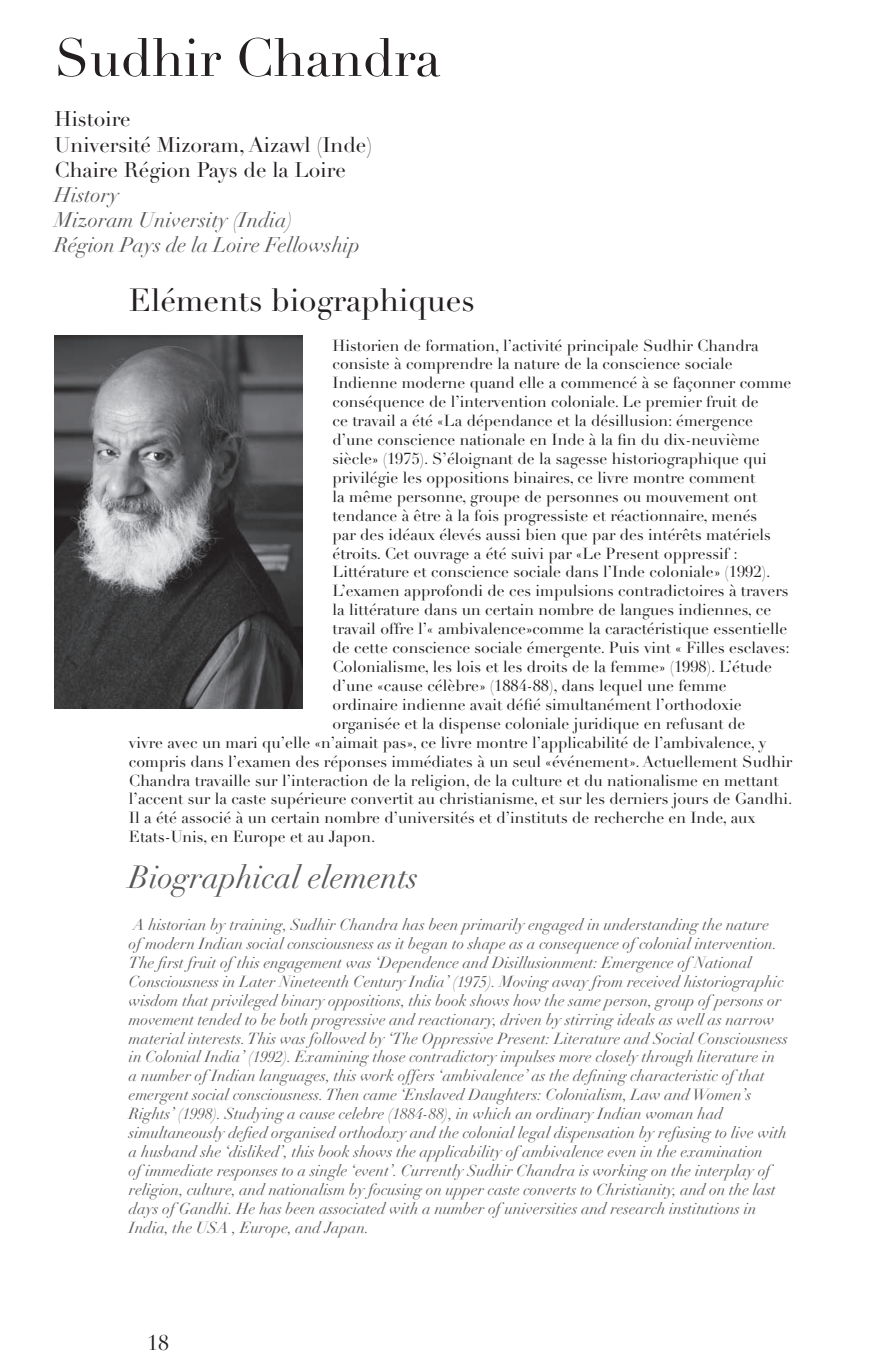
<style>
.page{position:relative;width:893px;height:1365px;background:#fff}
.page>*{position:absolute;margin:0;border:0;box-sizing:border-box;transform-origin:0 0}
.t1{font:52.5px "Didot LT Std";color:#231f20}
.t2{font:31.5px "Didot LT Std";color:#231f20}
.t3{font:italic 31.5px "Didot LT Std";color:#57585a}
.t4{font:21px/25.2px "Didot LT Std";color:#231f20}
.t5{font:italic 21px/25.2px "Didot LT Std";color:#57585a}
.t6{font:15.75px "Didot LT Std";color:#231f20}
.t7{font:italic 15.75px/18.9px "Didot LT Std";color:#57585a}
</style>
<div class="page">
<img style="left:55px;top:336px;width:248px;height:372px">
<h1 class="t1" style="left:55px;top:26px;width:387px">Sudhir Chandra</h1>
<h3 class="t4" style="left:55px;top:107px;width:319px">Histoire<br>Université Mizoram, Aizawl (Inde)<br>Chaire Région Pays de la Loire</h3>
<h3 class="t5" style="left:55px;top:182px;width:307px">History<br>Mizoram University (India)<br>Région Pays de la Loire Fellowship</h3>
<h2 class="t2" style="left:129px;top:281px;width:347px">Eléments biographiques</h2>
<p class="t6" style="left:333px;top:336px;width:428px">Historien de formation, l’activité principale Sudhir Chandra</p>
<p class="t6" style="left:333px;top:354px;width:402px">consiste à comprendre la nature de la conscience sociale</p>
<p class="t6" style="left:333px;top:373px;width:460px">Indienne moderne quand elle a commencé à se façonner comme</p>
<p class="t6" style="left:333px;top:392px;width:428px">conséquence de l’intervention coloniale. Le premier fruit de</p>
<p class="t6" style="left:333px;top:411px;width:422px">ce travail a été «La dépendance et la désillusion: émergence</p>
<p class="t6" style="left:333px;top:430px;width:429px">d’une conscience nationale en Inde à la fin du dix-neuvième</p>
<p class="t6" style="left:333px;top:449px;width:436px">siècle» (1975). S’éloignant de la sagesse historiographique qui</p>
<p class="t6" style="left:333px;top:468px;width:424px">privilégie les oppositions binaires, ce livre montre comment</p>
<p class="t6" style="left:333px;top:487px;width:426px">la même personne, groupe de personnes ou mouvement ont</p>
<p class="t6" style="left:333px;top:506px;width:426px">tendance à être à la fois progressiste et réactionnaire, menés</p>
<p class="t6" style="left:333px;top:525px;width:440px">par des idéaux élevés aussi bien que par des intérêts matériels</p>
<p class="t6" style="left:333px;top:543px;width:407px">étroits. Cet ouvrage a été suivi par «Le Present oppressif :</p>
<p class="t6" style="left:333px;top:562px;width:439px">Littérature et conscience sociale dans l’Inde coloniale» (1992).</p>
<p class="t6" style="left:333px;top:581px;width:457px">L’examen approfondi de ces impulsions contradictoires à travers</p>
<p class="t6" style="left:333px;top:600px;width:440px">la littérature dans un certain nombre de langues indiennes, ce</p>
<p class="t6" style="left:333px;top:619px;width:456px">travail offre l’« ambivalence»comme la caractéristique essentielle</p>
<p class="t6" style="left:333px;top:638px;width:459px">de cette conscience sociale émergente. Puis vint « Filles esclaves:</p>
<p class="t6" style="left:333px;top:657px;width:441px">Colonialisme, les lois et les droits de la femme» (1998). L’étude</p>
<p class="t6" style="left:333px;top:676px;width:396px">d’une «cause célèbre» (1884-88), dans lequel une femme</p>
<p class="t6" style="left:333px;top:695px;width:410px">ordinaire indienne avait défié simultanément l’orthodoxie</p>
<p class="t6" style="left:333px;top:714px;width:414px">organisée et la dispense coloniale juridique en refusant de</p>
<p class="t6" style="left:129px;top:732px;width:639px">vivre avec un mari qu’elle «n’aimait pas», ce livre montre l’applicabilité de l’ambivalence, y</p>
<p class="t6" style="left:129px;top:751px;width:665px">compris dans l’examen des réponses immédiates à un seul «événement». Actuellement Sudhir</p>
<p class="t6" style="left:129px;top:770px;width:651px">Chandra travaille sur l’interaction de la religion, de la culture et du nationalisme en mettant</p>
<p class="t6" style="left:129px;top:789px;width:665px">l’accent sur la caste supérieure convertit au christianisme, et sur les derniers jours de Gandhi.</p>
<p class="t6" style="left:129px;top:808px;width:628px">Il a été associé à un certain nombre d’universités et d’instituts de recherche en Inde, aux</p>
<p class="t6" style="left:129px;top:827px;width:248px">Etats-Unis, en Europe et au Japon.</p>
<h2 class="t3" style="left:129px;top:858px;width:291px">Biographical elements</h2>
<p class="t7" style="left:129px;top:915px;width:660px">A historian by training, Sudhir Chandra has been primarily engaged in understanding the nature<br>of modern Indian social consciousness as it began to shape as a consequence of colonial intervention.<br>The first fruit of this engagement was ‘Dependence and Disillusionment: Emergence of National Consciousness in Later Nineteenth Century India’ (1975). Moving away from received historiographic wisdom that privileged binary oppositions, this book shows how the same person, group of persons or movement tended to be both progressive and reactionary, driven by stirring ideals as well as narrow material interests. This was followed by ‘The Oppressive Present: Literature and Social Consciousness in Colonial India’ (1992). Examining those contradictory impulses more closely through literature in<br>a number of Indian languages, this work offers ‘ambivalence’ as the defining characteristic of that emergent social consciousness. Then came ‘Enslaved Daughters: Colonialism, Law and Women’s Rights’ (1998). Studying a cause celebre (1884-88), in which an ordinary Indian woman had simultaneously defied organised orthodoxy and the colonial legal dispensation by refusing to live with a husband she ‘disliked’, this book shows the applicability of ambivalence even in the examination<br>of immediate responses to a single ‘event’. Currently Sudhir Chandra is working on the interplay of religion, culture, and nationalism by focusing on upper caste converts to Christianity, and on the last days of Gandhi. He has been associated with a number of universities and research institutions in India, the USA , Europe, and Japan.</p>
<h3 class="t4" style="left:147px;top:1330px;width:23px">18</h3>
</div>
